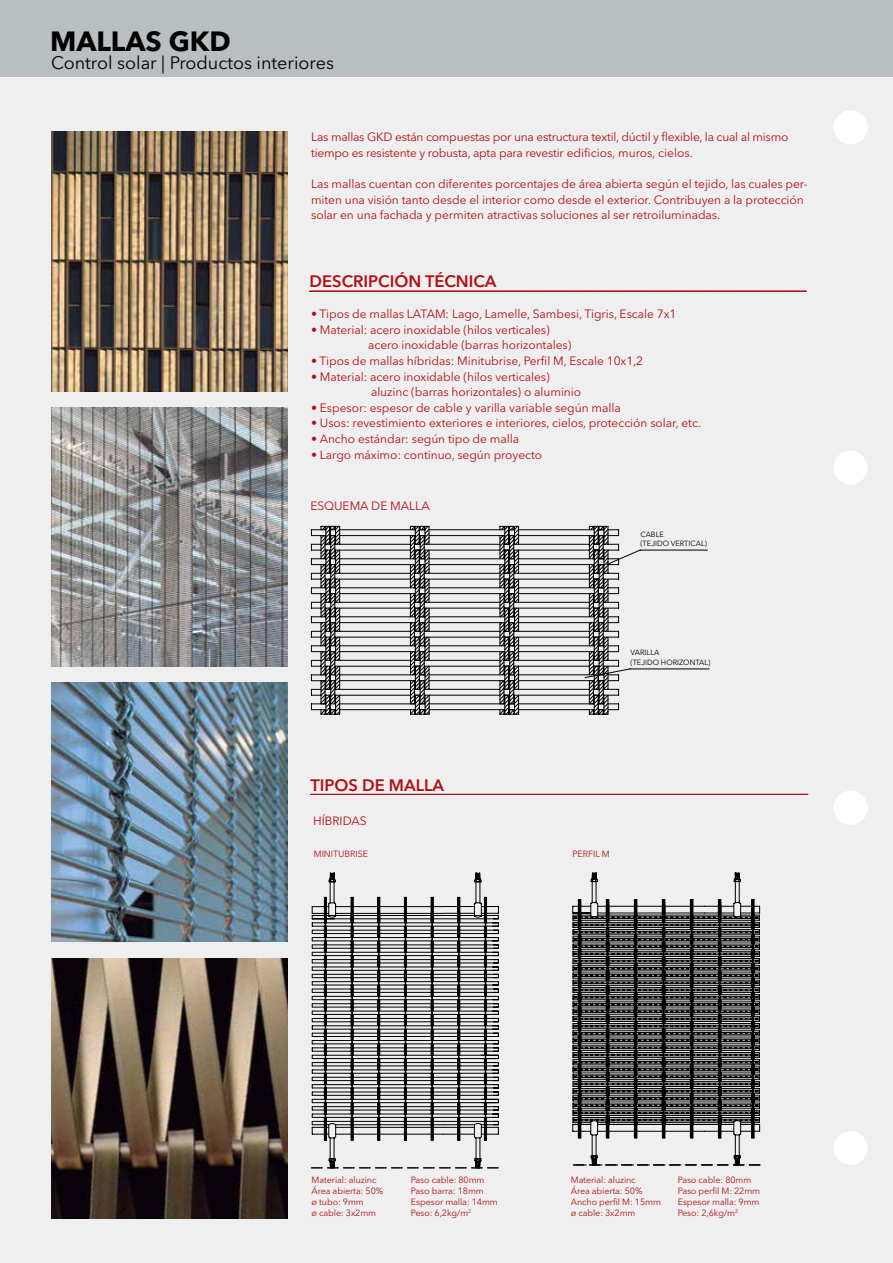
<style>
.page{position:relative;width:893px;height:1263px;background:#efeff0}
.page>*{position:absolute;margin:0;border:0;box-sizing:border-box;transform-origin:0 0}
.t1{font:700 27.6px "Avenir Next LT Pro";color:#000}
.t2{font:18px "Avenir Next LT Pro";color:#000}
.t3{font:600 16.5px "Avenir Next LT Pro";color:#b11116}
.t4{font:12px/15.6px "Avenir Next LT Pro";letter-spacing:-.005em;color:#b11116}
.t5{font:9px/10.8px "Avenir Next LT Pro";letter-spacing:-.01em;color:#b11116}
.t6{font:7.5px/9.8px "Avenir Next LT Pro";color:#000}
</style>
<div class="page">
<div style="left:0;top:0;width:893px;height:77px;background:#b9bec1"></div>
<div style="left:833px;top:110px;width:35px;height:34px;background:#fff;border-radius:50%"></div>
<div style="left:833px;top:451px;width:35px;height:34px;background:#fff;border-radius:50%"></div>
<div style="left:833px;top:791px;width:35px;height:34px;background:#fff;border-radius:50%"></div>
<div style="left:833px;top:1131px;width:35px;height:34px;background:#fff;border-radius:50%"></div>
<img style="left:51px;top:958px;width:237px;height:260px">
<img style="left:51px;top:407px;width:237px;height:260px">
<img style="left:51px;top:132px;width:237px;height:259px">
<img style="left:51px;top:683px;width:237px;height:259px">
<svg style="left:309px;top:290px;width:497px;height:2px"></svg>
<svg style="left:340px;top:526px;width:245px;height:188px"></svg>
<hr style="left:519px;top:529px;width:75px;height:1px;background:#000">
<hr style="left:519px;top:535px;width:75px;height:1px;background:#000">
<hr style="left:519px;top:558px;width:75px;height:1px;background:#000">
<hr style="left:519px;top:564px;width:75px;height:1px;background:#000">
<hr style="left:519px;top:587px;width:75px;height:1px;background:#000">
<hr style="left:519px;top:593px;width:75px;height:1px;background:#000">
<hr style="left:519px;top:622px;width:75px;height:1px;background:#000">
<hr style="left:519px;top:616px;width:75px;height:1px;background:#000">
<hr style="left:519px;top:645px;width:75px;height:1px;background:#000">
<hr style="left:519px;top:651px;width:75px;height:1px;background:#000">
<hr style="left:519px;top:674px;width:75px;height:1px;background:#000">
<hr style="left:519px;top:680px;width:75px;height:1px;background:#000">
<hr style="left:514px;top:550px;width:75px;height:1px;background:#000">
<hr style="left:514px;top:544px;width:75px;height:1px;background:#000">
<hr style="left:514px;top:573px;width:75px;height:1px;background:#000">
<hr style="left:514px;top:579px;width:75px;height:1px;background:#000">
<hr style="left:514px;top:602px;width:75px;height:1px;background:#000">
<hr style="left:514px;top:608px;width:75px;height:1px;background:#000">
<hr style="left:514px;top:631px;width:75px;height:1px;background:#000">
<hr style="left:514px;top:637px;width:75px;height:1px;background:#000">
<hr style="left:514px;top:660px;width:75px;height:1px;background:#000">
<hr style="left:514px;top:666px;width:75px;height:1px;background:#000">
<hr style="left:514px;top:689px;width:75px;height:1px;background:#000">
<hr style="left:514px;top:695px;width:75px;height:1px;background:#000">
<hr style="left:424px;top:544px;width:76px;height:1px;background:#000">
<hr style="left:424px;top:550px;width:76px;height:1px;background:#000">
<hr style="left:424px;top:573px;width:76px;height:1px;background:#000">
<hr style="left:424px;top:579px;width:76px;height:1px;background:#000">
<hr style="left:424px;top:602px;width:76px;height:1px;background:#000">
<hr style="left:424px;top:608px;width:76px;height:1px;background:#000">
<hr style="left:424px;top:631px;width:76px;height:1px;background:#000">
<hr style="left:424px;top:637px;width:76px;height:1px;background:#000">
<hr style="left:424px;top:660px;width:76px;height:1px;background:#000">
<hr style="left:424px;top:666px;width:76px;height:1px;background:#000">
<hr style="left:424px;top:689px;width:76px;height:1px;background:#000">
<hr style="left:424px;top:695px;width:76px;height:1px;background:#000">
<hr style="left:429px;top:529px;width:76px;height:1px;background:#000">
<hr style="left:429px;top:535px;width:76px;height:1px;background:#000">
<hr style="left:429px;top:558px;width:76px;height:1px;background:#000">
<hr style="left:429px;top:564px;width:76px;height:1px;background:#000">
<hr style="left:429px;top:587px;width:76px;height:1px;background:#000">
<hr style="left:429px;top:593px;width:76px;height:1px;background:#000">
<hr style="left:429px;top:616px;width:76px;height:1px;background:#000">
<hr style="left:429px;top:622px;width:76px;height:1px;background:#000">
<hr style="left:429px;top:645px;width:76px;height:1px;background:#000">
<hr style="left:429px;top:651px;width:76px;height:1px;background:#000">
<hr style="left:429px;top:674px;width:76px;height:1px;background:#000">
<hr style="left:429px;top:680px;width:76px;height:1px;background:#000">
<hr style="left:519px;top:709px;width:75px;height:1px;background:#000">
<hr style="left:519px;top:704px;width:75px;height:1px;background:#000">
<hr style="left:429px;top:709px;width:76px;height:1px;background:#000">
<hr style="left:429px;top:704px;width:76px;height:1px;background:#000">
<svg style="left:410px;top:526px;width:20px;height:189px"></svg>
<hr style="left:340px;top:535px;width:75px;height:1px;background:#000">
<hr style="left:340px;top:529px;width:75px;height:1px;background:#000">
<hr style="left:335px;top:544px;width:75px;height:1px;background:#000">
<hr style="left:335px;top:550px;width:75px;height:1px;background:#000">
<hr style="left:340px;top:558px;width:75px;height:1px;background:#000">
<hr style="left:340px;top:564px;width:75px;height:1px;background:#000">
<hr style="left:335px;top:579px;width:75px;height:1px;background:#000">
<hr style="left:335px;top:573px;width:75px;height:1px;background:#000">
<hr style="left:340px;top:593px;width:75px;height:1px;background:#000">
<hr style="left:340px;top:587px;width:75px;height:1px;background:#000">
<hr style="left:335px;top:602px;width:75px;height:1px;background:#000">
<hr style="left:335px;top:608px;width:75px;height:1px;background:#000">
<hr style="left:340px;top:616px;width:75px;height:1px;background:#000">
<hr style="left:340px;top:622px;width:75px;height:1px;background:#000">
<hr style="left:335px;top:637px;width:75px;height:1px;background:#000">
<hr style="left:335px;top:631px;width:75px;height:1px;background:#000">
<hr style="left:340px;top:651px;width:75px;height:1px;background:#000">
<hr style="left:340px;top:645px;width:75px;height:1px;background:#000">
<hr style="left:340px;top:674px;width:75px;height:1px;background:#000">
<hr style="left:340px;top:680px;width:75px;height:1px;background:#000">
<hr style="left:335px;top:660px;width:75px;height:1px;background:#000">
<hr style="left:335px;top:666px;width:75px;height:1px;background:#000">
<hr style="left:335px;top:689px;width:75px;height:1px;background:#000">
<hr style="left:335px;top:695px;width:75px;height:1px;background:#000">
<hr style="left:340px;top:704px;width:75px;height:1px;background:#000">
<hr style="left:340px;top:709px;width:75px;height:1px;background:#000">
<svg style="left:311px;top:526px;width:29px;height:189px"></svg>
<svg style="left:500px;top:526px;width:19px;height:189px"></svg>
<svg style="left:585px;top:526px;width:124px;height:189px"></svg>
<svg style="left:311px;top:872px;width:188px;height:296px"></svg>
<svg style="left:573px;top:872px;width:187px;height:294px"></svg>
<svg style="left:572px;top:906px;width:188px;height:250px;background:#606061"></svg>
<svg style="left:310px;top:794px;width:498px;height:1px"></svg>
<h1 class="t1" style="left:50px;top:24px;width:182px">MALLAS GKD</h1>
<h2 class="t2" style="left:51px;top:52px;width:284px">Control solar | Productos interiores</h2>
<p class="t4" style="left:311px;top:129px;width:479px">Las mallas GKD están compuestas por una estructura textil, dúctil y flexible, la cual al mismo tiempo es resistente y robusta, apta para revestir edificios, muros, cielos.</p>
<p class="t4" style="left:311px;top:176px;width:498px">Las mallas cuentan con diferentes porcentajes de área abierta según el tejido, las cuales per&shy;miten una visión tanto desde el interior como desde el exterior. Contribuyen a la protección solar en una fachada y permiten atractivas soluciones al ser retroiluminadas.</p>
<h3 class="t3" style="left:310px;top:271px;width:188px">DESCRIPCIÓN TÉCNICA</h3>
<p class="t4" style="left:311px;top:306px;width:367px">• Tipos de mallas LATAM: Lago, Lamelle, Sambesi, Tigris, Escale 7x1</p>
<p class="t4" style="left:368px;top:322px;width:205px;text-indent:-57px">• Material: acero inoxidable (hilos verticales) acero inoxidable (barras horizontales)</p>
<p class="t4" style="left:311px;top:353px;width:334px">• Tipos de mallas híbridas: Minitubrise, Perfil M, Escale 10x1,2</p>
<p class="t4" style="left:371px;top:369px;width:212px;text-indent:-60px">• Material: acero inoxidable (hilos verticales) aluzinc (barras horizontales) o aluminio</p>
<p class="t4" style="left:311px;top:400px;width:311px">• Espesor: espesor de cable y varilla variable según malla</p>
<p class="t4" style="left:311px;top:415px;width:391px">• Usos: revestimiento exteriores e interiores, cielos, protección solar, etc.</p>
<p class="t4" style="left:311px;top:431px;width:209px">• Ancho estándar: según tipo de malla</p>
<p class="t4" style="left:311px;top:447px;width:233px">• Largo máximo: continuo, según proyecto</p>
<p class="t4" style="left:310px;top:498px;width:121px">ESQUEMA DE MALLA</p>
<p class="t6" style="left:640px;top:529px;width:68px">CABLE<br>(TEJIDO VERTICAL)</p>
<p class="t6" style="left:630px;top:648px;width:82px">VARILLA<br>(TEJIDO HORIZONTAL)</p>
<h3 class="t3" style="left:310px;top:775px;width:135px">TIPOS DE MALLA</h3>
<p class="t4" style="left:313px;top:813px;width:55px">HÍBRIDAS</p>
<p class="t5" style="left:314px;top:848px;width:56px">MINITUBRISE</p>
<p class="t5" style="left:572px;top:848px;width:39px">PERFIL M</p>
<p class="t5" style="left:411px;top:1175px;width:88px">Paso cable: 80mm<br>Paso barra: 18mm<br>Espesor malla: 14mm<br>Peso: 6,2kg/m<sup>2</sup></p>
<p class="t5" style="left:678px;top:1175px;width:84px">Paso cable: 80mm<br>Paso perfil M: 22mm<br>Espesor malla: 9mm<br>Peso: 2,6kg/m<sup>2</sup></p>
<p class="t5" style="left:312px;top:1175px;width:73px">Material: aluzinc<br>Área abierta: 50% ø tubo: 9mm<br>ø cable: 3x2mm</p>
<p class="t5" style="left:571px;top:1175px;width:92px">Material: aluzinc<br>Área abierta: 50%<br>Ancho perfil M: 15mm ø cable: 3x2mm</p>
</div>
